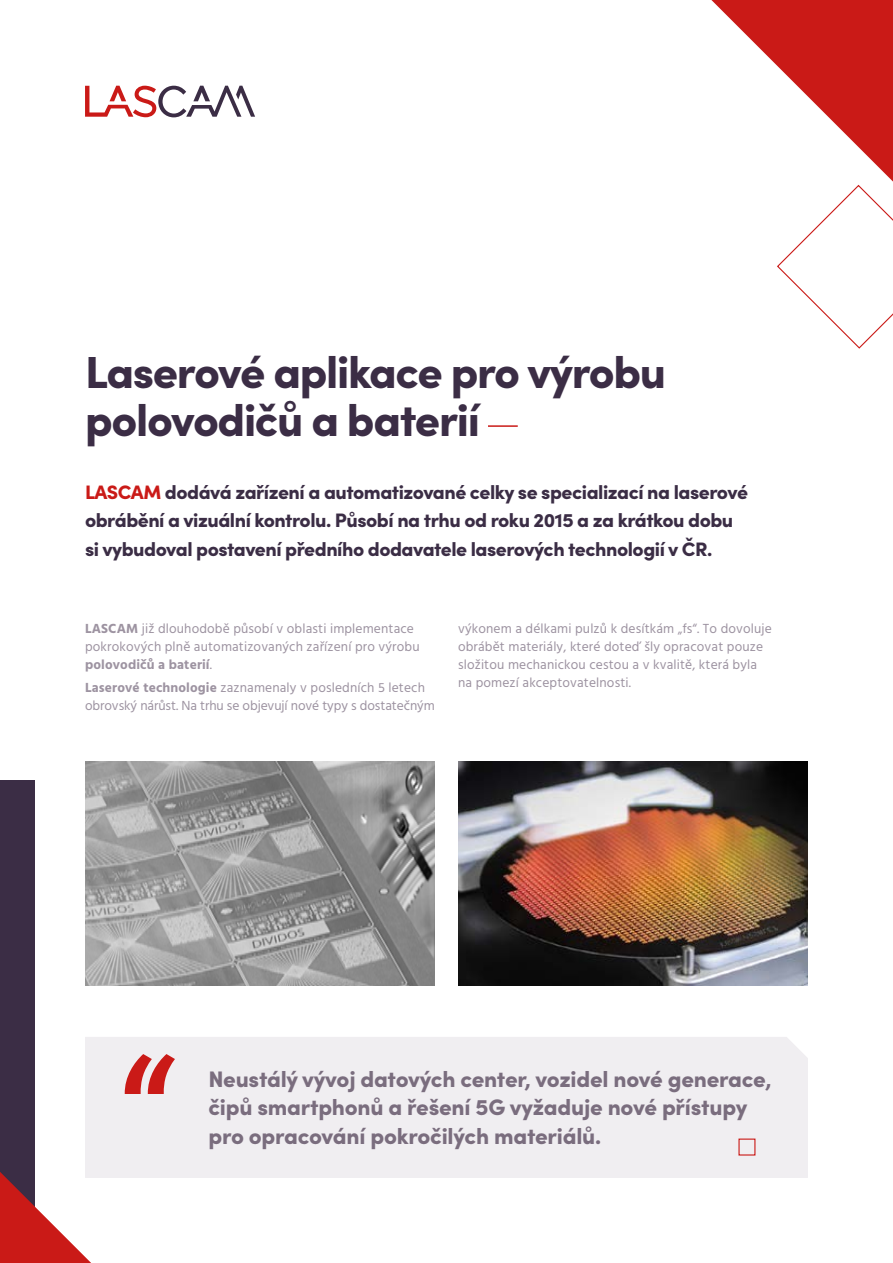
<style>
.page{position:relative;width:893px;height:1263px;background:#fff}
.page>*{position:absolute;margin:0;border:0;box-sizing:border-box;transform-origin:0 0}
.t1{font:900 135px "Sofia Pro";color:#ca1a17}
.t2{font:900 45px/48px "Sofia Pro";letter-spacing:-.03em;color:#3b2d45}
.t3{font:900 22.5px/28.5px "Sofia Pro";letter-spacing:-.01em;color:#7a6d7e}
.t4{font:900 19.5px/28.5px "Sofia Pro";letter-spacing:-.025em;color:#3b2d45}
.t5{font:13.5px/18px "Hind";letter-spacing:.01em;color:#9d93a1}
.s1{color:#ca1a17}
.s2{font-weight:700}
</style>
<div class="page">
<div style="left:0;top:780px;width:34px;height:483px;background:#3b2d45"></div>
<svg style="left:0;top:1172px;width:91px;height:91px"></svg>
<svg style="left:711px;top:0;width:182px;height:349px"></svg>
<img style="left:85px;top:761px;width:349px;height:225px">
<img style="left:459px;top:761px;width:349px;height:225px">
<hr style="left:488px;top:425px;width:30px;height:2px;background:#ca1a17">
<svg style="left:85px;top:86px;width:170px;height:31px"></svg>
<div style="left:85px;top:1037px;width:723px;height:141px;background:#f0eef1"></div>
<p class="t2" style="left:85px;top:345px;width:583px">Laserové aplikace pro výrobu polovodičů a baterií</p>
<p class="t4" style="left:85px;top:476px;width:664px"><span class="s1">LASCAM</span> dodává zařízení a automatizované celky se specializací na laserové obrábění a vizuální kontrolu. Působí na trhu od roku 2015 a za krátkou dobu si vybudoval postavení předního dodavatele laserových technologií v ČR.</p>
<p class="t5" style="left:85px;top:620px;width:336px"><span class="s2">LASCAM</span> již dlouhodobě působí v oblasti implementace pokrokových plně automatizovaných zařízení pro výrobu <span class="s2">polovodičů a baterií</span>.</p>
<p class="t5" style="left:85px;top:679px;width:351px"><span class="s2">Laserové technologie</span> zaznamenaly v posledních 5 letech obrovský nárůst. Na trhu se objevují nové typy s dostatečným</p>
<p class="t5" style="left:458px;top:620px;width:315px">výkonem a délkami pulzů k desítkám „fs“. To dovoluje obrábět materiály, které doteď šly opracovat pouze složitou mechanickou cestou a v kvalitě, která byla na pomezí akceptovatelnosti.</p>
<p class="t1" style="left:119px;top:997px;width:60px">“</p>
<p class="t3" style="left:208px;top:1063px;width:565px">Neustálý vývoj datových center, vozidel nové generace, čipů smartphonů a řešení 5G vyžaduje nové přístupy</p>
<p class="t3" style="left:208px;top:1120px;width:394px">pro opracování pokročilých materiálů.</p>
</div>
